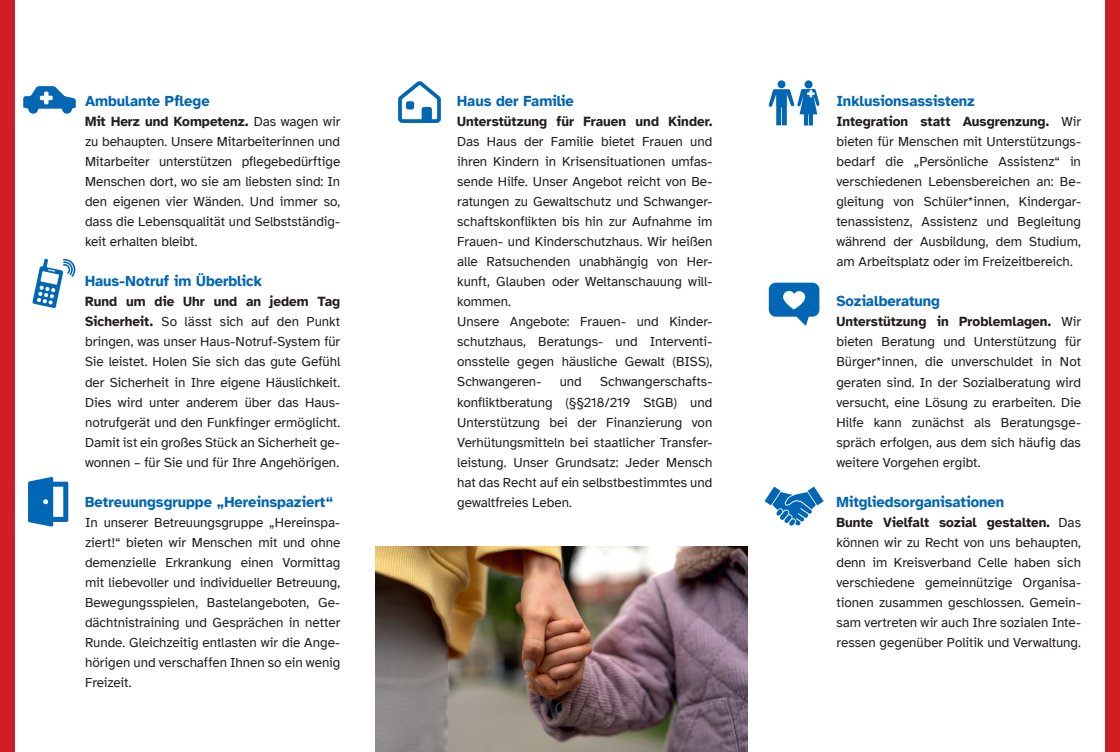
<style>
.page{position:relative;width:1120px;height:752px;background:#fff}
.page>*{position:absolute;margin:0;border:0;box-sizing:border-box;transform-origin:0 0}
.t1{font:700 15px "Atkinson Hyperlegible";letter-spacing:-.005em;color:#0166b3}
.t2{font:13.75px/20px "Atkinson Hyperlegible";letter-spacing:-.005em;color:#231f20;text-align:justify}
.t3{font:700 13.75px "Atkinson Hyperlegible";color:#231f20}
.s1{font-weight:700}
</style>
<div class="page">
<img style="left:376px;top:546px;width:372px;height:205px">
<div style="left:1106px;top:0;width:14px;height:751px;background:#d01e25"></div>
<div style="left:0;top:0;width:14px;height:751px;background:#d01e25"></div>
<svg style="left:32px;top:258px;width:44px;height:50px"></svg>
<svg style="left:23px;top:86px;width:53px;height:28px"></svg>
<svg style="left:764px;top:486px;width:59px;height:39px"></svg>
<svg style="left:398px;top:81px;width:43px;height:42px"></svg>
<div style="left:422px;top:107px;width:10px;height:16px;background:#0166b3;border-radius:2px"></div>
<div style="left:406px;top:101px;width:8px;height:8px;background:#0166b3;border-radius:2px"></div>
<svg style="left:768px;top:80px;width:51px;height:45px"></svg>
<svg style="left:769px;top:282px;width:50px;height:44px"></svg>
<svg style="left:28px;top:477px;width:40px;height:49px"></svg>
<p class="t1" style="left:85px;top:92px;width:126px">Ambulante Pflege</p>
<p class="t2" style="left:85px;top:112px;width:257px"><span class="s1">Mit Herz und Kompetenz.</span> Das wagen wir zu behaupten. Unsere Mitarbeiterinnen und Mitarbeiter unterstützen pflegebedürftige Menschen dort, wo sie am liebsten sind: In den eigenen vier Wänden. Und immer so, dass die Lebensqualität und Selbstständig&shy;keit erhalten bleibt.</p>
<p class="t1" style="left:85px;top:272px;width:178px">Haus-Notruf im Überblick</p>
<p class="t2" style="left:85px;top:292px;width:257px"><span class="s1">Rund um die Uhr und an jedem Tag Sicherheit.</span> So lässt sich auf den Punkt bringen, was unser Haus-Notruf-System für Sie leistet. Holen Sie sich das gute Gefühl der Sicherheit in Ihre eigene Häuslichkeit.<br>Dies wird unter anderem über das Haus&shy;notrufgerät und den Funkfinger ermöglicht.<br>Damit ist ein großes Stück an Sicherheit ge&shy;wonnen – für Sie und für Ihre Angehörigen.</p>
<p class="t1" style="left:85px;top:492px;width:249px">Betreuungsgruppe „Hereinspaziert“</p>
<p class="t2" style="left:85px;top:512px;width:257px">In unserer Betreuungsgruppe „Hereinspa&shy;ziert!“ bieten wir Menschen mit und ohne demenzielle Erkrankung einen Vormittag mit liebevoller und individueller Betreuung, Bewegungsspielen, Bastelangeboten, Ge&shy;dächtnistraining und Gesprächen in netter Runde. Gleichzeitig entlasten wir die Ange&shy;hörigen und verschaffen Ihnen so ein wenig Freizeit.</p>
<p class="t1" style="left:457px;top:92px;width:118px">Haus der Familie</p>
<p class="t3" style="left:457px;top:113px;width:257px">Unterstützung für Frauen und Kinder.</p>
<p class="t2" style="left:457px;top:132px;width:257px;text-align:left">Das Haus der Familie bietet Frauen und ihren Kindern in Krisensituationen umfas&shy;sende Hilfe. Unser Angebot reicht von Be&shy;ratungen zu Gewaltschutz und Schwanger&shy;schaftskonflikten bis hin zur Aufnahme im Frauen- und Kinderschutzhaus. Wir heißen alle Ratsuchenden unabhängig von Her&shy;kunft, Glauben oder Weltanschauung will&shy;kommen.<br>Unsere Angebote: Frauen- und Kinder&shy;schutzhaus, Beratungs- und Interventi&shy;onsstelle gegen häusliche Gewalt (BISS), Schwangeren-</p>
<p class="t2" style="left:457px;top:372px;width:257px;text-indent:143px">Schwangerschafts&shy;konfliktberatung (§§218/219 StGB) und Unterstützung bei der Finanzierung von Verhütungsmitteln bei staatlicher Transfer&shy;leistung. Unser Grundsatz: Jeder Mensch hat das Recht auf ein selbstbestimmtes und gewaltfreies Leben.</p>
<p class="t2" style="left:560px;top:372px;width:24px">und</p>
<p class="t1" style="left:836px;top:92px;width:140px">Inklusionsassistenz</p>
<p class="t2" style="left:836px;top:112px;width:246px"><span class="s1">Integration statt Ausgrenzung.</span> Wir bieten für Menschen mit Unterstützungs&shy;bedarf die „Persönliche Assistenz“ in verschiedenen Lebensbereichen an: Be&shy;gleitung von Schüler*innen, Kindergar&shy;tenassistenz, Assistenz und Begleitung während der Ausbildung, dem Studium, am Arbeitsplatz oder im Freizeitbereich.</p>
<p class="t1" style="left:836px;top:292px;width:105px">Sozialberatung</p>
<p class="t2" style="left:836px;top:312px;width:246px"><span class="s1">Unterstützung in Problemlagen.</span> Wir bieten Beratung und Unterstützung für Bürger*innen, die unverschuldet in Not geraten sind. In der Sozialberatung wird versucht, eine Lösung zu erarbeiten. Die Hilfe kann zunächst als Beratungsge&shy;spräch erfolgen, aus dem sich häufig das weitere Vorgehen ergibt.</p>
<p class="t1" style="left:836px;top:492px;width:169px">Mitgliedsorganisationen</p>
<p class="t2" style="left:836px;top:512px;width:246px"><span class="s1">Bunte Vielfalt sozial gestalten.</span> Das können wir zu Recht von uns behaupten, denn im Kreisverband Celle haben sich verschiedene gemeinnützige Organisa&shy;tionen zusammen geschlossen. Gemein&shy;sam vertreten wir auch Ihre sozialen Inte&shy;ressen gegenüber Politik und Verwaltung.</p>
</div>
